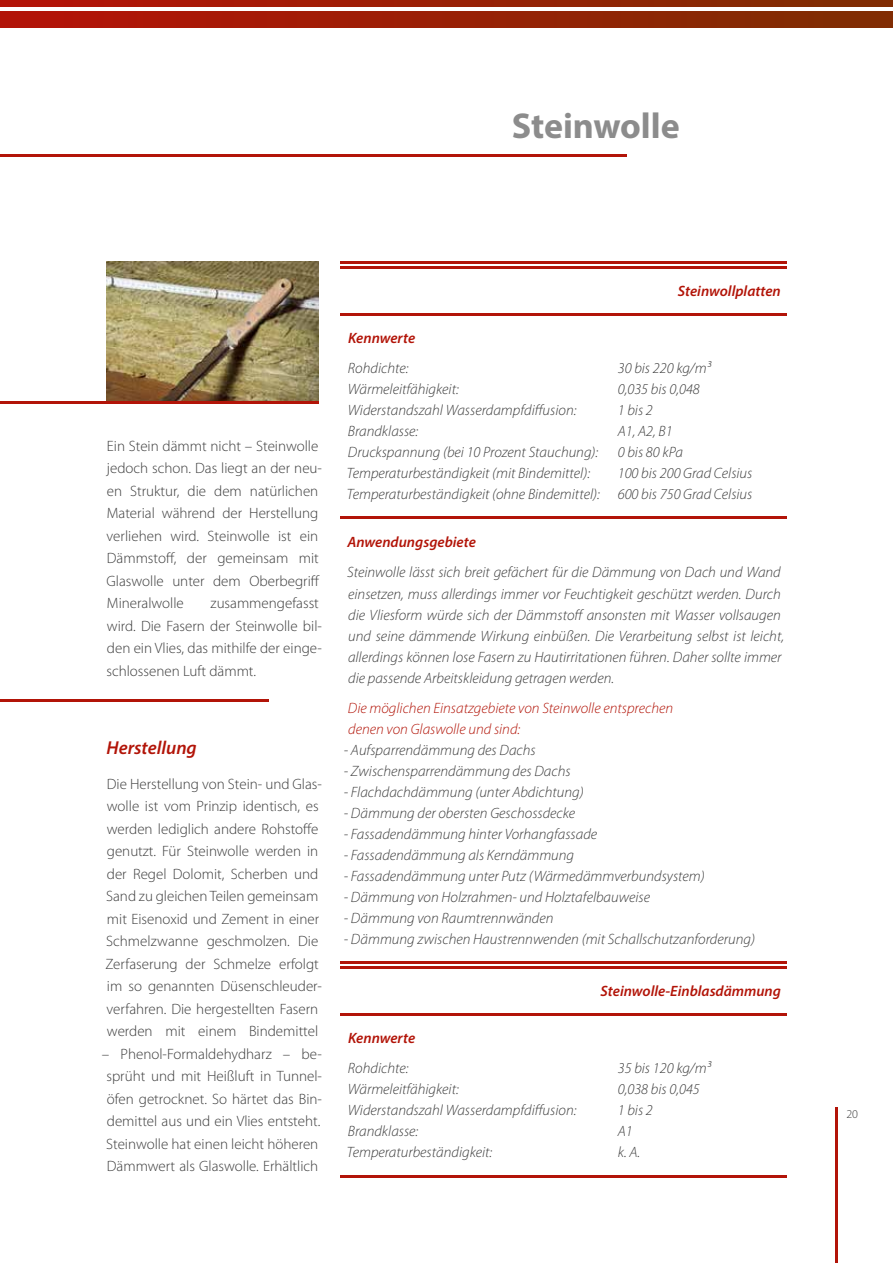
<style>
.page{position:relative;width:893px;height:1263px;background:#fff}
.page>*{position:absolute;margin:0;border:0;box-sizing:border-box;transform-origin:0 0}
.t1{font:700 36px "Myriad Pro";color:#8c8c8c}
.t2{font:italic 600 18.75px "Myriad Pro";color:#b21408}
.t3{font:italic 300 15px/21px "Myriad Pro";color:#3c3c3c;text-align:right}
.t4{font:300 15px/22.5px "Myriad Pro";color:#3c3c3c}
.t5{font:italic 600 15px "Myriad Pro";color:#b21408}
.t6{font:italic 300 15px/21px "Myriad Pro";color:#b21408}
.t7{font:300 12px "Myriad Pro";color:#3c3c3c}
</style>
<div class="page">
<img style="left:106px;top:261px;width:213px;height:140px">
<hr style="left:0;top:699px;width:268px;height:3px;background:#b21408">
<svg style="left:0;top:0;width:893px;height:7px;background:#992005"></svg>
<div style="left:0;top:11px;width:893px;height:16px;background:linear-gradient(to right,#b51308,#7e2e03)"></div>
<hr style="left:0;top:401px;width:319px;height:3px;background:#b21408">
<hr style="left:0;top:154px;width:626px;height:3px;background:#b21408">
<hr style="left:340px;top:261px;width:447px;height:3px;background:#b21408">
<hr style="left:340px;top:266px;width:447px;height:2px;background:#b21408">
<hr style="left:340px;top:517px;width:447px;height:2px;background:#b21408">
<hr style="left:340px;top:966px;width:447px;height:2px;background:#b21408">
<hr style="left:340px;top:961px;width:447px;height:3px;background:#b21408">
<hr style="left:340px;top:1175px;width:447px;height:2px;background:#b21408">
<hr style="left:340px;top:313px;width:447px;height:2px;background:#b21408">
<hr style="left:340px;top:1013px;width:447px;height:2px;background:#b21408">
<hr style="left:835px;top:1107px;width:3px;height:156px;background:#b21408">
<h1 class="t1" style="left:512px;top:102px;width:169px">Steinwolle</h1>
<p class="t4" style="left:107px;top:435px;width:217px">Ein Stein dämmt nicht – Steinwolle jedoch schon. Das liegt an der neu&shy;en Struktur, die dem natürlichen<br>Material während der Herstellung verliehen wird. Steinwolle ist ein<br>Dämmstoff, der gemeinsam mit<br>Glaswolle unter dem Oberbegriff<br>Mineralwolle</p>
<p class="t4" style="left:106px;top:592px;width:217px;text-indent:104px">zusammengefasst wird. Die Fasern der Steinwolle bil&shy;den ein Vlies, das mithilfe der einge&shy;schlossenen Luft dämmt.</p>
<p class="t2" style="left:107px;top:736px;width:92px">Herstellung</p>
<p class="t4" style="left:105px;top:772px;width:218px">Die Herstellung von Stein- und Glas&shy;wolle ist vom Prinzip identisch, es werden lediglich andere Rohstoffe genutzt. Für Steinwolle werden in der Regel Dolomit, Scherben und Sand zu gleichen Teilen gemeinsam mit Eisenoxid und Zement in einer Schmelzwanne geschmolzen. Die Zerfaserung der Schmelze erfolgt im so genannten Düsenschleuder&shy;verfahren. Die hergestellten Fasern werden mit einem Bindemittel</p>
<p class="t4" style="left:102px;top:1042px;width:222px">– Phenol-Formaldehydharz – be&shy;sprüht und mit Heißluft in Tunnel&shy;öfen getrocknet. So härtet das Bin&shy;demittel aus und ein Vlies entsteht.<br>Steinwolle hat einen leicht höheren Dämmwert als Glaswolle. Erhältlich</p>
<p class="t5" style="left:678px;top:281px;width:104px">Steinwollplatten</p>
<p class="t5" style="left:348px;top:329px;width:69px">Kennwerte</p>
<p class="t3" style="left:348px;top:357px;width:62px">Rohdichte:</p>
<p class="t3" style="left:618px;top:357px;width:94px">30 bis 220 kg/m³</p>
<p class="t3" style="left:348px;top:378px;width:112px">Wärmeleitfähigkeit:</p>
<p class="t3" style="left:618px;top:378px;width:84px">0,035 bis 0,048</p>
<p class="t3" style="left:348px;top:399px;width:230px">Widerstandszahl Wasserdampfdiffusion:</p>
<p class="t3" style="left:618px;top:399px;width:37px">1 bis 2</p>
<p class="t3" style="left:348px;top:420px;width:72px">Brandklasse:</p>
<p class="t3" style="left:618px;top:420px;width:56px">A1, A2, B1</p>
<p class="t3" style="left:348px;top:441px;width:252px">Druckspannung (bei 10 Prozent Stauchung):</p>
<p class="t3" style="left:618px;top:441px;width:67px">0 bis 80 kPa</p>
<p class="t3" style="left:347px;top:462px;width:245px">Temperaturbeständigkeit (mit Bindemittel):</p>
<p class="t3" style="left:347px;top:462px;width:407px">100 bis 200 Grad Celsius<br>Temperaturbeständigkeit (ohne Bindemittel): 600 bis 750 Grad Celsius</p>
<p class="t5" style="left:347px;top:533px;width:130px">Anwendungsgebiete</p>
<p class="t3" style="left:347px;top:562px;width:438px;text-align:left">Steinwolle lässt sich breit gefächert für die Dämmung von Dach und Wand einsetzen, muss allerdings immer vor Feuchtigkeit geschützt werden. Durch die Vliesform würde sich der Dämmstoff ansonsten mit Wasser vollsaugen und seine dämmende Wirkung einbüßen. Die Verarbeitung selbst ist leicht, allerdings können lose Fasern zu Hautirritationen führen. Daher sollte immer die passende Arbeitskleidung getragen werden.</p>
<p class="t6" style="left:348px;top:697px;width:327px">Die möglichen Einsatzgebiete von Steinwolle entsprechen denen von Glaswolle und sind:</p>
<p class="t3" style="left:344px;top:739px;width:193px">- Aufsparrendämmung des Dachs</p>
<p class="t3" style="left:344px;top:760px;width:228px">- Zwischensparrendämmung des Dachs</p>
<p class="t3" style="left:344px;top:781px;width:242px">- Flachdachdämmung (unter Abdichtung)</p>
<p class="t3" style="left:344px;top:802px;width:233px">- Dämmung der obersten Geschossdecke</p>
<p class="t3" style="left:344px;top:823px;width:255px">- Fassadendämmung hinter Vorhangfassade</p>
<p class="t3" style="left:344px;top:844px;width:232px">- Fassadendämmung als Kerndämmung</p>
<p class="t3" style="left:344px;top:865px;width:362px">- Fassadendämmung unter Putz (Wärmedämmverbundsystem)</p>
<p class="t3" style="left:344px;top:886px;width:308px">- Dämmung von Holzrahmen- und Holztafelbauweise</p>
<p class="t3" style="left:344px;top:907px;width:211px">- Dämmung von Raumtrennwänden</p>
<p class="t3" style="left:344px;top:928px;width:413px">- Dämmung zwischen Haustrennwenden (mit Schallschutzanforderung)</p>
<p class="t5" style="left:601px;top:981px;width:182px">Steinwolle-Einblasdämmung</p>
<p class="t5" style="left:348px;top:1029px;width:69px">Kennwerte</p>
<p class="t3" style="left:348px;top:1058px;width:62px">Rohdichte:</p>
<p class="t3" style="left:618px;top:1058px;width:94px">35 bis 120 kg/m³</p>
<p class="t3" style="left:348px;top:1079px;width:112px">Wärmeleitfähigkeit:</p>
<p class="t3" style="left:618px;top:1079px;width:84px">0,038 bis 0,045</p>
<p class="t3" style="left:348px;top:1100px;width:230px">Widerstandszahl Wasserdampfdiffusion:</p>
<p class="t3" style="left:618px;top:1100px;width:37px">1 bis 2</p>
<p class="t3" style="left:348px;top:1121px;width:72px">Brandklasse:</p>
<p class="t3" style="left:618px;top:1121px;width:16px">A1</p>
<p class="t3" style="left:347px;top:1142px;width:147px">Temperaturbeständigkeit:</p>
<p class="t3" style="left:618px;top:1142px;width:24px">k. A.</p>
<p class="t7" style="left:846px;top:1106px;width:13px">20</p>
</div>
